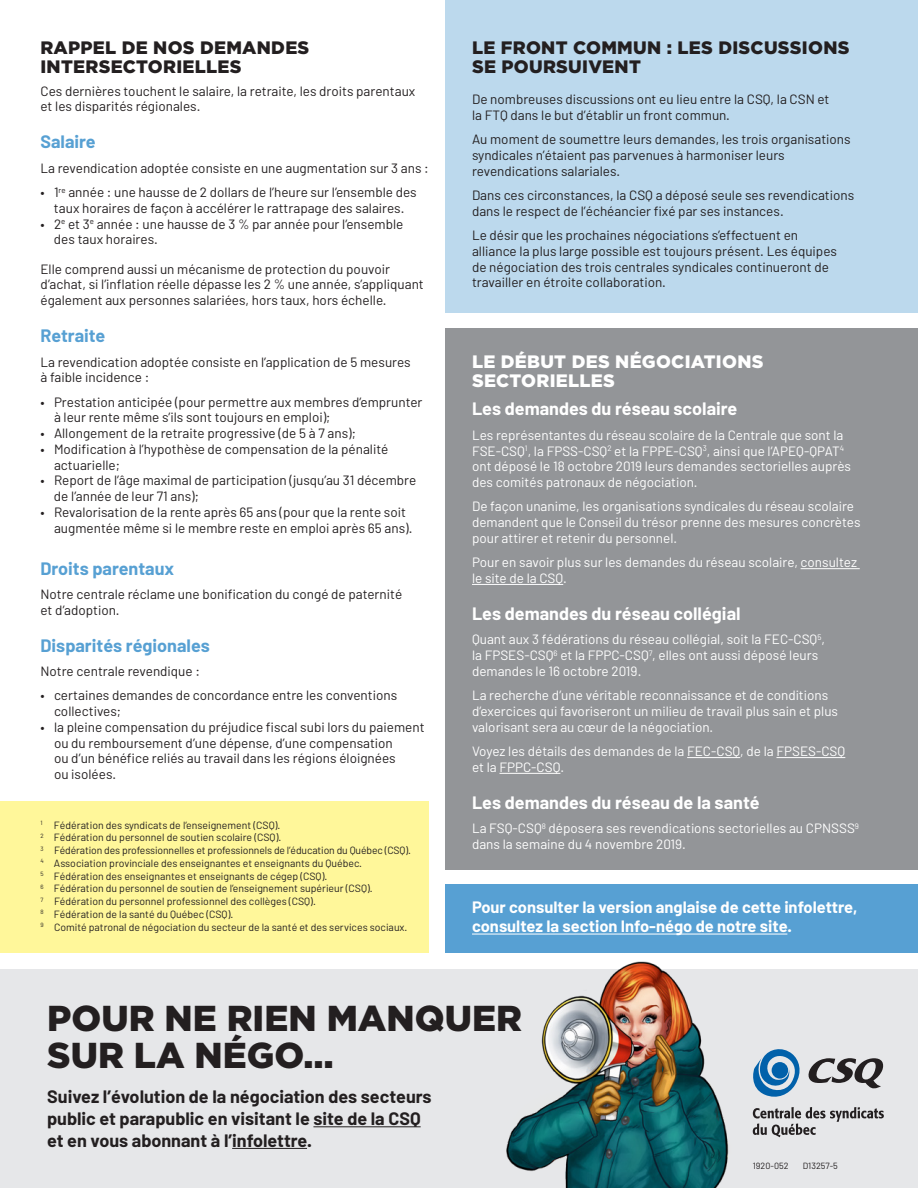
<style>
.page{position:relative;width:918px;height:1188px;background:#fff}
.page>*{position:absolute;margin:0;border:0;box-sizing:border-box;transform-origin:0 0}
.t1{font:900 36px/37.5px "Gotham";color:#231f20}
.sous_titre{font:700 18px/21.6px "Barlow";color:#231f20}
.sous_titre-2{font:700 18px "Barlow";color:#fff}
.sous-titre_gros{font:900 18px/19.5px "Gotham";letter-spacing:.015em;color:#231f20}
.sous_titre-3{font:700 18px "Barlow";color:#57a0d3}
.sous-titre_gros-2{font:900 18px/19.5px "Gotham";letter-spacing:.015em;color:#fff}
.texte_courant{font:700 16.5px/19.5px "Barlow";color:#fff}
.texte_courant-2{font:13.5px/15.8px "Barlow";color:#231f20}
.texte_courant-3{font:13.5px/15.8px "Barlow";color:#fff}
.enumeration{font:13.5px/15.8px "Barlow";color:#231f20}
.footnote_2{font:10.5px "Barlow";color:#231f20}
.t2{font:9px "Barlow";color:#231f20}
</style>
<div class="page">
<div style="left:0;top:801px;width:429px;height:152px;background:#fff79a"></div>
<div style="left:445px;top:328px;width:473px;height:541px;background:#939598"></div>
<div style="left:445px;top:885px;width:473px;height:68px;background:#57a0d3"></div>
<div style="left:0;top:970px;width:918px;height:218px;background:#e6e7e9"></div>
<div style="left:445px;top:0;width:473px;height:312px;background:#bcd9ed"></div>
<img style="left:484px;top:961px;width:287px;height:227px">
<hr style="left:313px;top:1126px;width:108px;height:1px;background:#231f20">
<hr style="left:232px;top:1148px;width:75px;height:1px;background:#231f20">
<svg style="left:753px;top:1107px;width:131px;height:30px"></svg>
<svg style="left:753px;top:1049px;width:131px;height:51px"></svg>
<div style="left:772px;top:1062px;width:16px;height:17px;background:#0161aa;border-radius:50%"></div>
<hr style="left:801px;top:568px;width:59px;height:1px;background:#fff">
<hr style="left:472px;top:584px;width:91px;height:1px;background:#fff">
<hr style="left:687px;top:757px;width:53px;height:1px;background:#fff">
<hr style="left:776px;top:757px;width:69px;height:1px;background:#fff">
<hr style="left:499px;top:773px;width:61px;height:1px;background:#fff">
<hr style="left:472px;top:934px;width:315px;height:1px;background:#fff">
<p class="sous-titre_gros" style="left:40px;top:37px;width:270px">RAPPEL DE NOS DEMANDES<br>INTERSECTORIELLES</p>
<p class="texte_courant-2" style="left:40px;top:83px;width:376px">Ces dernières touchent le salaire, la retraite, les droits parentaux et les disparités régionales.</p>
<p class="sous_titre-3" style="left:40px;top:131px;width:57px">Salaire</p>
<p class="texte_courant-2" style="left:40px;top:160px;width:390px">La revendication adoptée consiste en une augmentation sur 3 ans :</p>
<p class="enumeration" style="left:40px;top:184px;width:378px;text-align:center">• 1<sup>re</sup> année : une hausse de 2 dollars de l’heure sur l’ensemble des taux horaires de façon à accélérer le rattrapage des salaires.</p>
<p class="enumeration" style="left:54px;top:216px;width:351px;text-indent:-13px">• 2<sup>e</sup> et 3<sup>e</sup> année : une hausse de 3 % par année pour l’ensemble des taux horaires.</p>
<p class="texte_courant-2" style="left:40px;top:261px;width:385px">Elle comprend aussi un mécanisme de protection du pouvoir d’achat, si l’inflation réelle dépasse les 2 % une année, s’appliquant également aux personnes salariées, hors taux, hors échelle.</p>
<p class="sous_titre-3" style="left:40px;top:324px;width:66px">Retraite</p>
<p class="texte_courant-2" style="left:40px;top:353px;width:372px">La revendication adoptée consiste en l’application de 5 mesures à faible incidence :</p>
<p class="enumeration" style="left:54px;top:394px;width:370px;text-indent:-14px">• Prestation anticipée (pour permettre aux membres d’emprunter à leur rente même s’ils sont toujours en emploi);</p>
<p class="enumeration" style="left:40px;top:425px;width:317px">• Allongement de la retraite progressive (de 5 à 7 ans);</p>
<p class="enumeration" style="left:54px;top:441px;width:336px;text-indent:-14px">• Modification à l’hypothèse de compensation de la pénalité actuarielle;</p>
<p class="enumeration" style="left:54px;top:472px;width:364px;text-indent:-13px">• Report de l’âge maximal de participation (jusqu’au 31 décembre de l’année de leur 71 ans);</p>
<p class="enumeration" style="left:54px;top:504px;width:360px;text-indent:-14px">• Revalorisation de la rente après 65 ans (pour que la rente soit augmentée même si le membre reste en emploi après 65 ans).</p>
<p class="sous_titre-3" style="left:40px;top:557px;width:135px">Droits parentaux</p>
<p class="texte_courant-2" style="left:40px;top:586px;width:363px">Notre centrale réclame une bonification du congé de paternité et d’adoption.</p>
<p class="sous_titre-3" style="left:40px;top:634px;width:171px">Disparités régionales</p>
<p class="texte_courant-2" style="left:40px;top:663px;width:161px">Notre centrale revendique :</p>
<p class="enumeration" style="left:54px;top:687px;width:345px;text-indent:-14px">• certaines demandes de concordance entre les conventions collectives;</p>
<p class="enumeration" style="left:54px;top:719px;width:372px;text-indent:-14px">• la pleine compensation du préjudice fiscal subi lors du paiement ou du remboursement d’une dépense, d’une compensation<br>ou d’un bénéfice reliés au travail dans les régions éloignées<br>ou isolées.</p>
<p class="footnote_2" style="left:40px;top:818px;width:241px"><sup>1</sup> Fédération des syndicats de l’enseignement (CSQ).</p>
<p class="footnote_2" style="left:40px;top:831px;width:242px"><sup>2</sup> Fédération du personnel de soutien scolaire (CSQ).</p>
<p class="footnote_2" style="left:40px;top:844px;width:372px"><sup>3</sup> Fédération des professionnelles et professionnels de l’éducation du Québec (CSQ).</p>
<p class="footnote_2" style="left:40px;top:857px;width:323px"><sup>4</sup> Association provinciale des enseignantes et enseignants du Québec.</p>
<p class="footnote_2" style="left:40px;top:869px;width:288px"><sup>5</sup> Fédération des enseignantes et enseignants de cégep (CSQ).</p>
<p class="footnote_2" style="left:40px;top:882px;width:334px"><sup>6</sup> Fédération du personnel de soutien de l’enseignement supérieur (CSQ).</p>
<p class="footnote_2" style="left:40px;top:895px;width:277px"><sup>7</sup> Fédération du personnel professionnel des collèges (CSQ).</p>
<p class="footnote_2" style="left:40px;top:908px;width:194px"><sup>8</sup> Fédération de la santé du Québec (CSQ).</p>
<p class="footnote_2" style="left:40px;top:920px;width:369px"><sup>9</sup> Comité patronal de négociation du secteur de la santé et des services sociaux.</p>
<p class="sous-titre_gros" style="left:472px;top:37px;width:379px">LE FRONT COMMUN : LES DISCUSSIONS<br>SE POURSUIVENT</p>
<p class="texte_courant-2" style="left:472px;top:91px;width:359px">De nombreuses discussions ont eu lieu entre la CSQ, la CSN et la FTQ dans le but d’établir un front commun.</p>
<p class="texte_courant-2" style="left:472px;top:131px;width:380px">Au moment de soumettre leurs demandes, les trois organisations syndicales n’étaient pas parvenues à harmoniser leurs revendications salariales.</p>
<p class="texte_courant-2" style="left:472px;top:187px;width:384px">Dans ces circonstances, la CSQ a déposé seule ses revendications dans le respect de l’échéancier fixé par ses instances.</p>
<p class="texte_courant-2" style="left:472px;top:227px;width:367px">Le désir que les prochaines négociations s’effectuent en alliance la plus large possible est toujours présent. Les équipes de négociation des trois centrales syndicales continueront de travailler en étroite collaboration.</p>
<p class="sous-titre_gros-2" style="left:472px;top:351px;width:293px">LE DÉBUT DES NÉGOCIATIONS<br>SECTORIELLES</p>
<p class="sous_titre-2" style="left:472px;top:398px;width:267px">Les demandes du réseau scolaire</p>
<p class="texte_courant-3" style="left:472px;top:427px;width:381px">Les représentantes du réseau scolaire de la Centrale que sont la FSE-CSQ<sup>1</sup>, la FPSS-CSQ<sup>2</sup> et la FPPE-CSQ<sup>3</sup>, ainsi que l’APEQ-QPAT<sup>4 </sup>ont déposé le 18 octobre 2019 leurs demandes sectorielles auprès des comités patronaux de négociation.</p>
<p class="texte_courant-3" style="left:472px;top:498px;width:390px">De façon unanime, les organisations syndicales du réseau scolaire demandent que le Conseil du trésor prenne des mesures concrètes pour attirer et retenir du personnel.</p>
<p class="texte_courant-3" style="left:472px;top:554px;width:387px">Pour en savoir plus sur les demandes du réseau scolaire, consultez le site de la CSQ.</p>
<p class="sous_titre-2" style="left:472px;top:602px;width:270px">Les demandes du réseau collégial</p>
<p class="texte_courant-3" style="left:472px;top:631px;width:355px">Quant aux 3 fédérations du réseau collégial, soit la FEC-CSQ<sup>5</sup>, la FPSES-CSQ<sup>6</sup> et la FPPC-CSQ<sup>7</sup>, elles ont aussi déposé leurs demandes le 16 octobre 2019.</p>
<p class="texte_courant-3" style="left:472px;top:687px;width:368px">La recherche d’une véritable reconnaissance et de conditions d’exercices qui favoriseront un milieu de travail plus sain et plus valorisant sera au cœur de la négociation.</p>
<p class="texte_courant-3" style="left:472px;top:743px;width:375px">Voyez les détails des demandes de la FEC-CSQ, de la FPSES-CSQ et la FPPC-CSQ.</p>
<p class="sous_titre-2" style="left:472px;top:791px;width:289px">Les demandes du réseau de la santé</p>
<p class="texte_courant-3" style="left:472px;top:820px;width:389px">La FSQ-CSQ<sup>8</sup> déposera ses revendications sectorielles au CPNSSS<sup>9 </sup>dans la semaine du 4 novembre 2019.</p>
<p class="texte_courant" style="left:472px;top:897px;width:387px">Pour consulter la version anglaise de cette infolettre, consultez la section Info-négo de notre site.</p>
<p class="t1" style="left:47px;top:998px;width:476px">POUR NE RIEN MANQUER<br>SUR LA NÉGO…</p>
<p class="sous_titre" style="left:47px;top:1086px;width:386px">Suivez l’évolution de la négociation des secteurs public et parapublic en visitant le site de la CSQ et en vous abonnant à l’infolettre.</p>
<p class="t2" style="left:753px;top:1160px;width:37px">1920-052</p>
<p class="t2" style="left:803px;top:1160px;width:37px">D13257-5</p>
</div>
